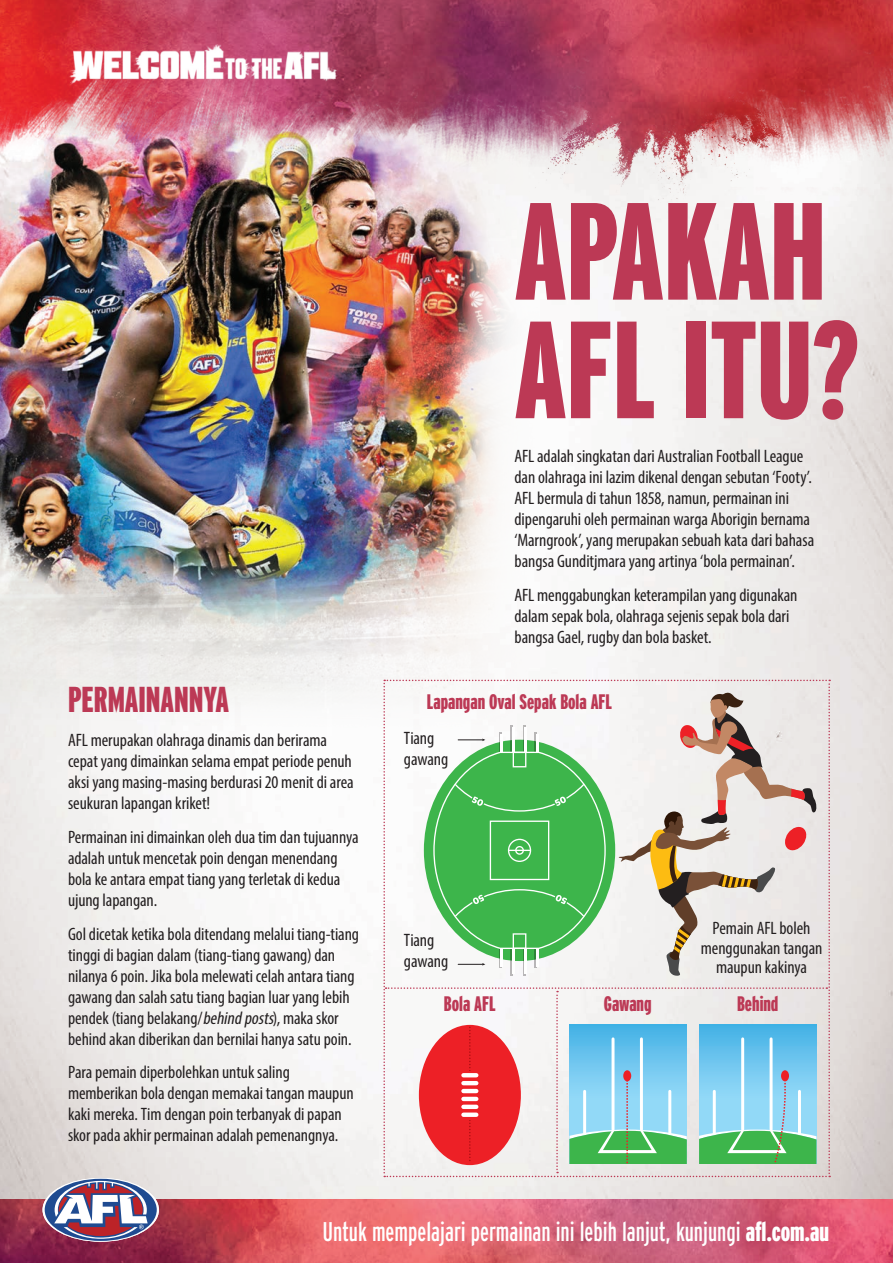
<style>
.page{position:relative;width:893px;height:1263px;background:#fff}
.page>*{position:absolute;margin:0;border:0;box-sizing:border-box;transform-origin:0 0}
.t1{font:900 138px/118.5px "Interstate Compressed";color:#bc3955}
.t2{font:900 36px "Interstate Compressed";color:#bc3955}
.t3{font:27px "Interstate Compressed";color:#fff}
.t4{font:900 21px "Interstate Compressed";color:#bc3955}
.t5{font:condensed 18px/21px "Myriad Pro";letter-spacing:-.005em;color:#231f20}
.s1{font-style:italic}
.s2{font-weight:900}
</style>
<div class="page">
<img style="left:0;top:203px;width:893px;height:996px">
<img style="left:0;top:1199px;width:893px;height:64px">
<img style="left:0;top:203px;width:566px;height:532px">
<img style="left:0;top:0;width:893px;height:203px">
<img style="left:64px;top:45px;width:276px;height:40px">
<svg style="left:43px;top:1178px;width:116px;height:64px"></svg>
<div style="left:45px;top:1179px;width:112px;height:62px;background:#1f4b91;border-radius:50%"></div>
<svg style="left:54px;top:1181px;width:94px;height:58px"></svg>
<svg style="left:383px;top:680px;width:447px;height:497px"></svg>
<h1 class="t1" style="left:514px;top:191px;width:346px">APAKAH<br>AFL ITU?</h1>
<h2 class="t2" style="left:68px;top:680px;width:162px">PERMAINANNYA</h2>
<p class="t5" style="left:68px;top:729px;width:287px">AFL merupakan olahraga dinamis dan berirama cepat yang dimainkan selama empat periode penuh aksi yang masing-masing berdurasi 20 menit di area seukuran lapangan kriket!</p>
<p class="t5" style="left:68px;top:826px;width:292px">Permainan ini dimainkan oleh dua tim dan tujuannya adalah untuk mencetak poin dengan menendang bola ke antara empat tiang yang terletak di kedua ujung lapangan.</p>
<p class="t5" style="left:68px;top:923px;width:293px">Gol dicetak ketika bola ditendang melalui tiang-tiang tinggi di bagian dalam (tiang-tiang gawang) dan nilanya 6 poin. Jika bola melewati celah antara tiang gawang dan salah satu tiang bagian luar yang lebih pendek (tiang belakang/<span class="s1">behind posts</span>), maka skor behind akan diberikan dan bernilai hanya satu poin.</p>
<p class="t5" style="left:68px;top:1061px;width:287px">Para pemain diperbolehkan untuk saling memberikan bola dengan memakai tangan maupun kaki mereka. Tim dengan poin terbanyak di papan skor pada akhir permainan adalah pemenangnya.</p>
<p class="t5" style="left:514px;top:445px;width:301px">AFL adalah singkatan dari Australian Football League dan olahraga ini lazim dikenal dengan sebutan ‘Footy’.<br>AFL bermula di tahun 1858, namun, permainan ini dipengaruhi oleh permainan warga Aborigin bernama ‘Marngrook’, yang merupakan sebuah kata dari bahasa bangsa Gunditjmara yang artinya ‘bola permainan’.</p>
<p class="t5" style="left:514px;top:584px;width:285px">AFL menggabungkan keterampilan yang digunakan dalam sepak bola, olahraga sejenis sepak bola dari bangsa Gael, rugby dan bola basket.</p>
<p class="t4" style="left:427px;top:690px;width:187px">Lapangan Oval Sepak Bola AFL</p>
<p class="t5" style="left:404px;top:728px;width:46px">Tiang gawang</p>
<p class="t5" style="left:404px;top:929px;width:46px">Tiang gawang</p>
<p class="t5" style="left:701px;top:918px;width:123px;line-height:19.5px;text-align:center">Pemain AFL boleh menggunakan tangan maupun kakinya</p>
<p class="t4" style="left:444px;top:992px;width:53px">Bola AFL</p>
<p class="t4" style="left:604px;top:992px;width:49px">Gawang</p>
<p class="t4" style="left:737px;top:992px;width:43px">Behind</p>
<h3 class="t3" style="left:322px;top:1217px;width:508px">Untuk mempelajari permainan ini lebih lanjut, kunjungi <span class="s2">afl.com.au</span></h3>
</div>
